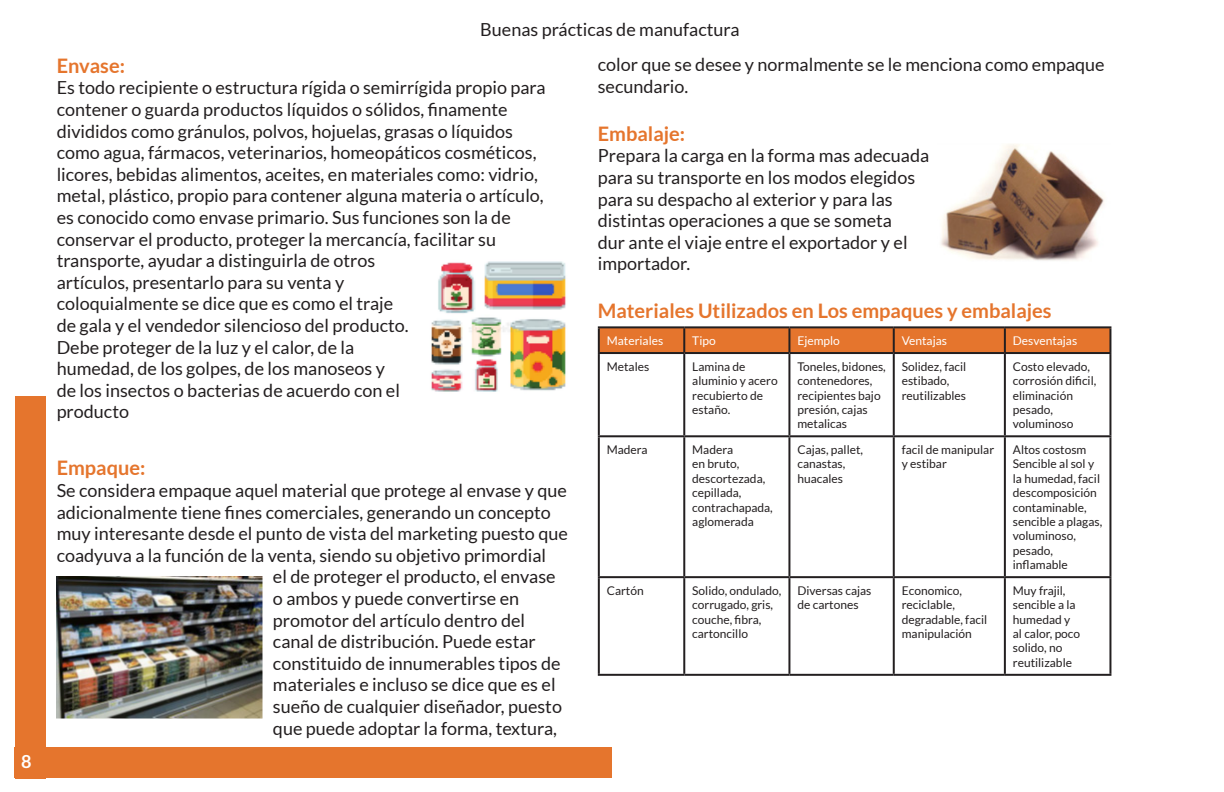
<style>
.page{position:relative;width:1224px;height:792px;background:#fff}
.page>*{position:absolute;margin:0;border:0;box-sizing:border-box;transform-origin:0 0}
.Titulo_2{font:700 20px "Lato";color:#e5752d}
.Parrafo{font:18px/21.6px "Lato";color:#231f20}
.t1{font:700 18px "Lato";color:#fff}
.Parrafo-2{font:12px/14.4px "Lato";color:#231f20}
.Parrafo-3{font:12px "Lato";color:#fff}
</style>
<div class="page">
<div style="left:15px;top:396px;width:30px;height:382px;background:#e5752d"></div>
<div style="left:15px;top:748px;width:597px;height:30px;background:#e5752d"></div>
<img style="left:431px;top:261px;width:135px;height:131px">
<img style="left:57px;top:576px;width:206px;height:143px">
<div style="left:600px;top:328px;width:509px;height:24px;background:#e5752d"></div>
<hr style="left:598px;top:326px;width:86px;height:2px;background:#231f20">
<hr style="left:598px;top:328px;width:2px;height:24px;background:#231f20">
<hr style="left:684px;top:326px;width:105px;height:2px;background:#231f20">
<hr style="left:683px;top:328px;width:2px;height:24px;background:#231f20">
<hr style="left:789px;top:326px;width:105px;height:2px;background:#231f20">
<hr style="left:788px;top:328px;width:2px;height:24px;background:#231f20">
<hr style="left:894px;top:326px;width:111px;height:2px;background:#231f20">
<hr style="left:893px;top:328px;width:2px;height:24px;background:#231f20">
<hr style="left:1005px;top:326px;width:106px;height:2px;background:#231f20">
<hr style="left:1004px;top:328px;width:2px;height:24px;background:#231f20">
<hr style="left:1109px;top:328px;width:2px;height:24px;background:#231f20">
<hr style="left:598px;top:352px;width:86px;height:2px;background:#231f20">
<hr style="left:598px;top:354px;width:2px;height:81px;background:#231f20">
<hr style="left:684px;top:352px;width:105px;height:2px;background:#231f20">
<hr style="left:683px;top:354px;width:2px;height:81px;background:#231f20">
<hr style="left:789px;top:352px;width:105px;height:2px;background:#231f20">
<hr style="left:788px;top:354px;width:2px;height:81px;background:#231f20">
<hr style="left:894px;top:352px;width:111px;height:2px;background:#231f20">
<hr style="left:893px;top:354px;width:2px;height:81px;background:#231f20">
<hr style="left:1005px;top:352px;width:106px;height:2px;background:#231f20">
<hr style="left:1004px;top:354px;width:2px;height:81px;background:#231f20">
<hr style="left:1109px;top:354px;width:2px;height:81px;background:#231f20">
<hr style="left:598px;top:435px;width:86px;height:2px;background:#231f20">
<hr style="left:598px;top:437px;width:2px;height:139px;background:#231f20">
<hr style="left:684px;top:435px;width:105px;height:2px;background:#231f20">
<hr style="left:683px;top:437px;width:2px;height:139px;background:#231f20">
<hr style="left:789px;top:435px;width:105px;height:2px;background:#231f20">
<hr style="left:788px;top:437px;width:2px;height:139px;background:#231f20">
<hr style="left:894px;top:435px;width:111px;height:2px;background:#231f20">
<hr style="left:893px;top:437px;width:2px;height:139px;background:#231f20">
<hr style="left:1005px;top:435px;width:106px;height:2px;background:#231f20">
<hr style="left:1004px;top:437px;width:2px;height:139px;background:#231f20">
<hr style="left:1109px;top:437px;width:2px;height:139px;background:#231f20">
<hr style="left:598px;top:576px;width:86px;height:2px;background:#231f20">
<hr style="left:598px;top:578px;width:2px;height:96px;background:#231f20">
<hr style="left:684px;top:576px;width:105px;height:2px;background:#231f20">
<hr style="left:683px;top:578px;width:2px;height:96px;background:#231f20">
<hr style="left:789px;top:576px;width:105px;height:2px;background:#231f20">
<hr style="left:788px;top:578px;width:2px;height:96px;background:#231f20">
<hr style="left:894px;top:576px;width:111px;height:2px;background:#231f20">
<hr style="left:893px;top:578px;width:2px;height:96px;background:#231f20">
<hr style="left:1005px;top:576px;width:106px;height:2px;background:#231f20">
<hr style="left:1004px;top:578px;width:2px;height:96px;background:#231f20">
<hr style="left:1109px;top:578px;width:2px;height:96px;background:#231f20">
<hr style="left:598px;top:674px;width:86px;height:2px;background:#231f20">
<hr style="left:684px;top:674px;width:105px;height:2px;background:#231f20">
<hr style="left:789px;top:674px;width:105px;height:2px;background:#231f20">
<hr style="left:894px;top:674px;width:111px;height:2px;background:#231f20">
<hr style="left:1005px;top:674px;width:106px;height:2px;background:#231f20">
<img style="left:941px;top:144px;width:163px;height:117px">
<p class="t1" style="left:21px;top:751px;width:12px">8</p>
<p class="Parrafo" style="left:480px;top:19px;width:261px">Buenas prácticas de manufactura</p>
<p class="Titulo_2" style="left:57px;top:54px;width:70px">Envase:</p>
<p class="Parrafo" style="left:57px;top:77px;width:490px">Es todo recipiente o estructura rígida o semirrígida propio para contener o guarda productos líquidos o sólidos, finamente divididos como gránulos, polvos, hojuelas, grasas o líquidos como agua, fármacos, veterinarios, homeopáticos cosméticos, licores, bebidas alimentos, aceites, en materiales como: vidrio, metal, plástico, propio para contener alguna materia o artículo, es conocido como envase primario. Sus funciones son la de conservar el producto, proteger la mercancía, facilitar su transporte, ayudar a distinguirla de otros<br>artículos, presentarlo para su venta y<br>coloquialmente se dice que es como el traje<br>de gala y el vendedor silencioso del producto.<br>Debe proteger de la luz y el calor, de la<br>humedad, de los golpes, de los manoseos y<br>de los insectos o bacterias de acuerdo con el<br>producto</p>
<p class="Titulo_2" style="left:57px;top:457px;width:90px">Empaque:</p>
<p class="Parrafo" style="left:57px;top:479px;width:512px">Se considera empaque aquel material que protege al envase y que</p>
<p class="Parrafo" style="left:57px;top:501px;width:496px">adicionalmente tiene fines comerciales, generando un concepto</p>
<p class="Parrafo" style="left:57px;top:523px;width:513px">muy interesante desde el punto de vista del marketing puesto que</p>
<p class="Parrafo" style="left:57px;top:544px;width:491px">coadyuva a la función de la venta, siendo su objetivo primordial</p>
<p class="Parrafo" style="left:273px;top:566px;width:284px">el de proteger el producto, el envase</p>
<p class="Parrafo" style="left:273px;top:587px;width:248px">o ambos y puede convertirse en</p>
<p class="Parrafo" style="left:273px;top:609px;width:254px">promotor del artículo dentro del</p>
<p class="Parrafo" style="left:273px;top:631px;width:264px">canal de distribución. Puede estar</p>
<p class="Parrafo" style="left:273px;top:652px;width:289px">constituido de innumerables tipos de</p>
<p class="Parrafo" style="left:273px;top:674px;width:284px">materiales e incluso se dice que es el</p>
<p class="Parrafo" style="left:273px;top:695px;width:291px">sueño de cualquier diseñador, puesto</p>
<p class="Parrafo" style="left:273px;top:717px;width:285px">que puede adoptar la forma, textura,</p>
<p class="Parrafo" style="left:598px;top:54px;width:508px">color que se desee y normalmente se le menciona como empaque secundario.</p>
<p class="Titulo_2" style="left:598px;top:122px;width:89px">Embalaje:</p>
<p class="Parrafo" style="left:598px;top:145px;width:333px">Prepara la carga en la forma mas adecuada para su transporte en los modos elegidos para su despacho al exterior y para las distintas operaciones a que se someta<br>dur ante el viaje entre el exportador y el importador.</p>
<p class="Titulo_2" style="left:598px;top:300px;width:455px">Materiales Utilizados en Los empaques y embalajes</p>
<p class="Parrafo-3" style="left:607px;top:334px;width:58px">Materiales</p>
<p class="Parrafo-3" style="left:692px;top:334px;width:25px">Tipo</p>
<p class="Parrafo-3" style="left:797px;top:334px;width:44px">Ejemplo</p>
<p class="Parrafo-3" style="left:902px;top:334px;width:47px">Ventajas</p>
<p class="Parrafo-3" style="left:1013px;top:334px;width:66px">Desventajas</p>
<p class="Parrafo-2" style="left:607px;top:359px;width:44px">Metales</p>
<p class="Parrafo-2" style="left:692px;top:359px;width:87px">Lamina de aluminio y acero recubierto de estaño.</p>
<p class="Parrafo-2" style="left:797px;top:359px;width:90px">Toneles, bidones, contenedores, recipientes bajo presión, cajas metalicas</p>
<p class="Parrafo-2" style="left:902px;top:359px;width:66px">Solidez, facil estibado, reutilizables</p>
<p class="Parrafo-2" style="left:1013px;top:359px;width:85px">Costo elevado, corrosión dificil, eliminación pesado, voluminoso</p>
<p class="Parrafo-2" style="left:607px;top:442px;width:42px">Madera</p>
<p class="Parrafo-2" style="left:692px;top:442px;width:82px">Madera<br>en bruto, descortezada, cepillada, contrachapada, aglomerada</p>
<p class="Parrafo-2" style="left:797px;top:442px;width:67px">Cajas, pallet, canastas, huacales</p>
<p class="Parrafo-2" style="left:902px;top:442px;width:94px">facil de manipular y estibar</p>
<p class="Parrafo-2" style="left:1013px;top:442px;width:91px">Altos costosm<br>Sencible al sol y la humedad, facil descomposición contaminable, sencible a plagas, voluminoso, pesado, inflamable</p>
<p class="Parrafo-2" style="left:607px;top:583px;width:38px">Cartón</p>
<p class="Parrafo-2" style="left:692px;top:583px;width:91px">Solido, ondulado, corrugado, gris, couche, fibra, cartoncillo</p>
<p class="Parrafo-2" style="left:797px;top:583px;width:76px">Diversas cajas de cartones</p>
<p class="Parrafo-2" style="left:902px;top:583px;width:87px">Economico, reciclable, degradable, facil manipulación</p>
<p class="Parrafo-2" style="left:1013px;top:583px;width:69px">Muy frajil, sencible a la humedad y al calor, poco solido, no reutilizable</p>
</div>
